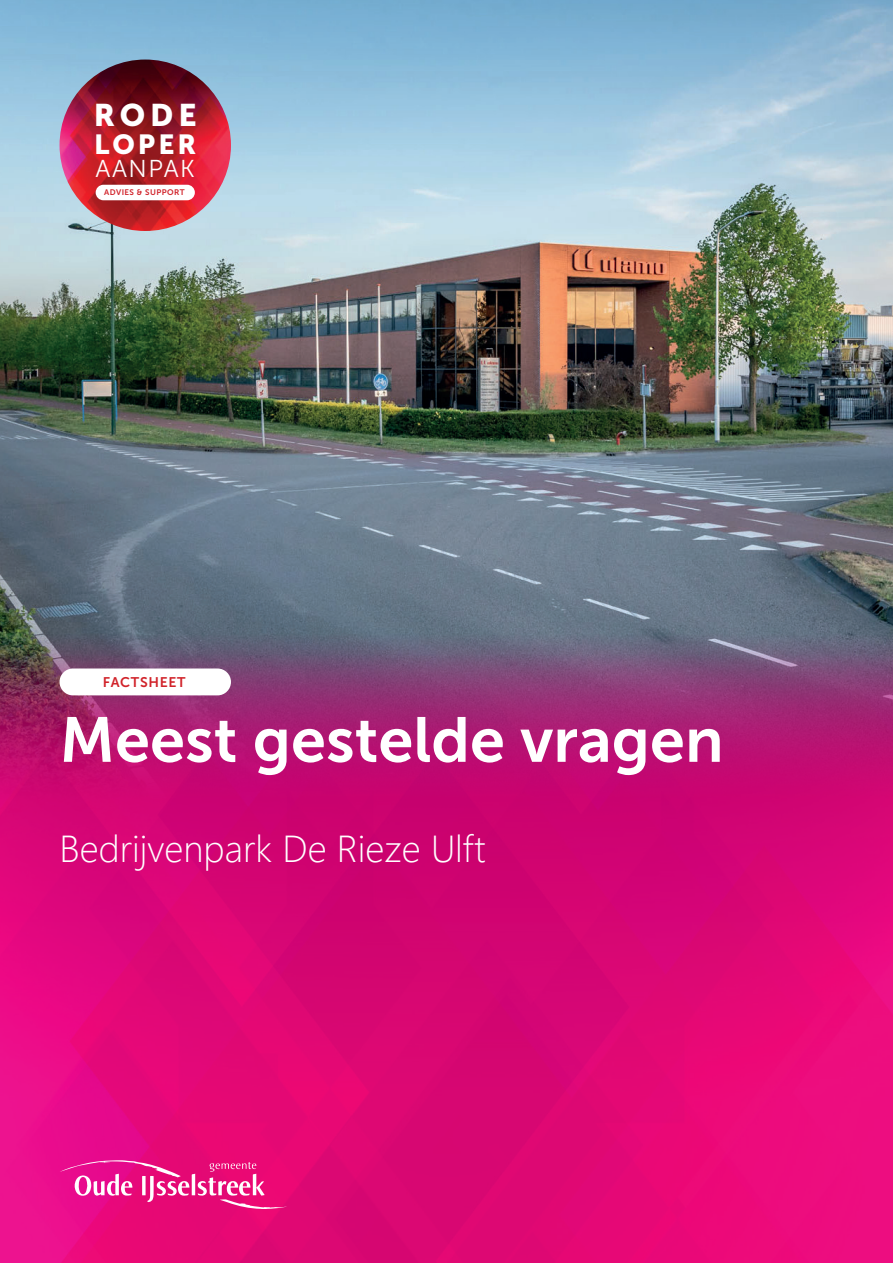
<style>
.page{position:relative;width:893px;height:1263px;background:#fff}
.page>*{position:absolute;margin:0;border:0;box-sizing:border-box;transform-origin:0 0}
.t1{font:63.15px "Museo Sans 700";color:#fff}
.t2{font:37.5px "Webly Sleek UI Light";color:#fff}
.t3{font:31.05px "Museo Sans 900";color:#fff}
.t4{font:27.45px "Museo Sans 900";letter-spacing:.11em;color:#fff}
.t5{font:24.3px "Museo Sans 300";letter-spacing:.06em;color:#fff}
.t6{font:13.95px "Museo Sans 700";letter-spacing:.05em;color:#d1232a}
.t7{font:8.1px "Museo Sans 700";letter-spacing:.05em;color:#d1232a}
</style>
<div class="page">
<svg style="left:0;top:921px;width:893px;height:342px;background:#e20877"></svg>
<div style="left:0;top:0;width:893px;height:921px;background:linear-gradient(to right,#d70576,#d60575)"></div>
<img style="left:0;top:0;width:893px;height:877px">
<svg style="left:60px;top:1160px;width:227px;height:49px;background:#eb3090"></svg>
<img style="left:60px;top:60px;width:171px;height:171px;border-radius:86px">
<div style="left:96px;top:185px;width:99px;height:15px;background:#fff;border-radius:8px"></div>
<div style="left:60px;top:668px;width:171px;height:27px;background:#fff;border-radius:13px"></div>
<p class="t3" style="left:94px;top:98px;width:105px">RODE</p>
<p class="t4" style="left:94px;top:128px;width:104px">LOPER</p>
<p class="t5" style="left:96px;top:156px;width:101px">AANPAK</p>
<p class="t7" style="left:104px;top:188px;width:82px">ADVIES &amp; SUPPORT</p>
<p class="t6" style="left:103px;top:674px;width:84px">FACTSHEET</p>
<h1 class="t1" style="left:60px;top:705px;width:666px">Meest gestelde vragen</h1>
<p class="t2" style="left:60px;top:820px;width:427px">Bedrijvenpark De Rieze Ulft</p>
</div>
